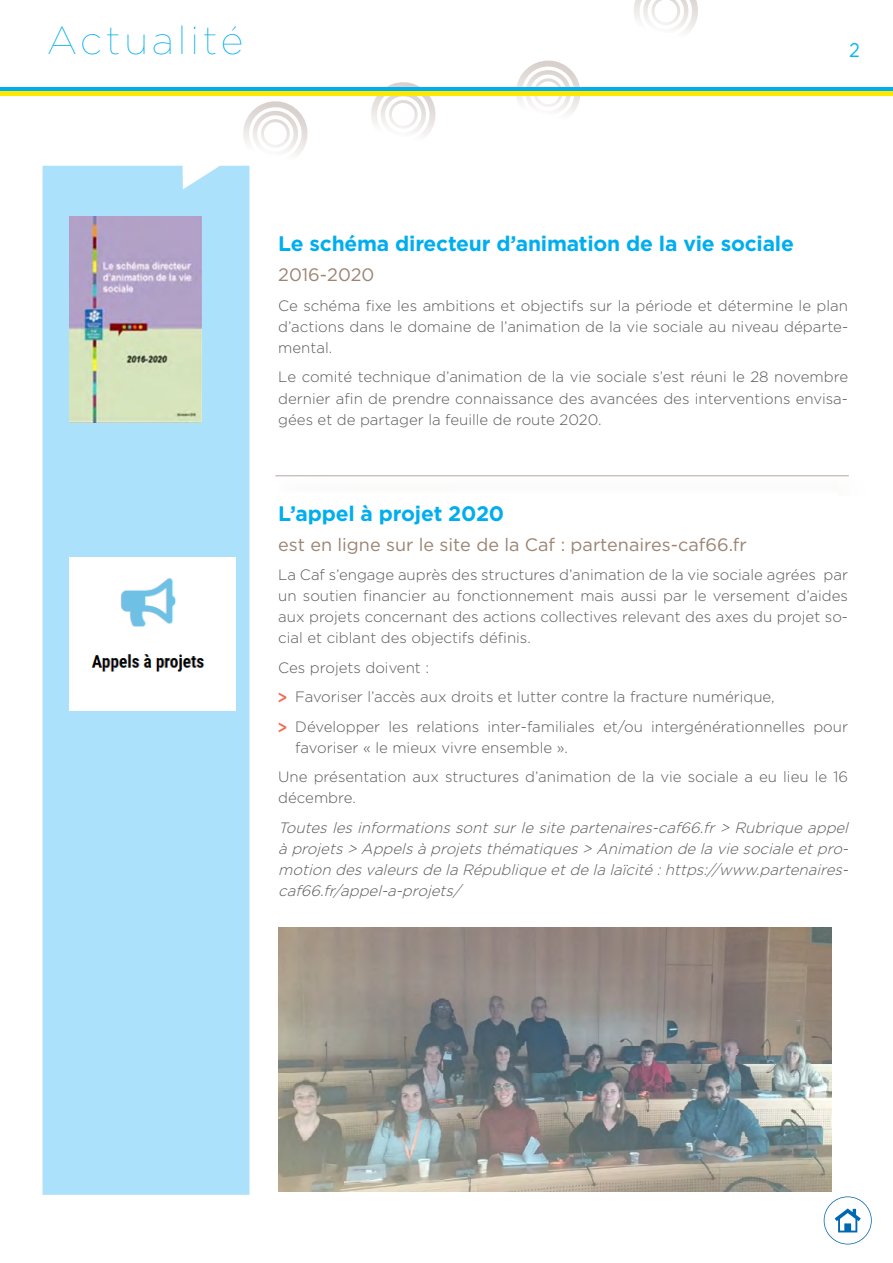
<style>
.page{position:relative;width:893px;height:1263px;background:#fff}
.page>*{position:absolute;margin:0;border:0;box-sizing:border-box;transform-origin:0 0}
.t1{font:100 39px "Gotham";letter-spacing:.1em;color:#00aeef}
.t2{font:700 21px "Gotham";letter-spacing:-.01em;color:#00aeef}
.t3{font:19.8px "Gotham";color:#00b9f1;scale:.91 1}
.t4{font:18px "Gotham";color:#9b8473}
.t5{font:300 15px/21px "Gotham";color:#58595b;text-align:justify}
.t6{font:italic 300 15px/21px "Gotham";color:#58595b;text-align:justify}
.s1{font-family:"Univers LT Std";font-weight:700;font-stretch:condensed;font-size:18px;color:#f26b51}
</style>
<div class="page">
<svg style="left:236px;top:101px;width:72px;height:72px"></svg>
<svg style="left:634px;top:0;width:64px;height:32px"></svg>
<svg style="left:509px;top:60px;width:75px;height:54px"></svg>
<svg style="left:364px;top:82px;width:75px;height:54px"></svg>
<div style="left:43px;top:166px;width:206px;height:1029px;background:#abe1fa"></div>
<svg style="left:0;top:88px;width:893px;height:4px;background:#3fbcb3"></svg>
<hr style="left:0;top:92px;width:893px;height:4px;background:#ffe800">
<svg style="left:824px;top:1196px;width:48px;height:48px"></svg>
<div style="left:279px;top:477px;width:588px;height:18px;background:#fcfcfb"></div>
<hr style="left:275px;top:475px;width:574px;height:1px;background:#b4a59f">
<img style="left:69px;top:216px;width:132px;height:207px">
<img style="left:69px;top:557px;width:166px;height:153px">
<img style="left:278px;top:927px;width:553px;height:264px">
<h1 class="t1" style="left:47px;top:17px;width:198px">Actualité</h1>
<h3 class="t3" style="left:849px;top:37px;width:13px">2</h3>
<h2 class="t2" style="left:278px;top:230px;width:517px">Le schéma directeur d’animation de la vie sociale</h2>
<p class="t4" style="left:278px;top:264px;width:98px">2016-2020</p>
<p class="t5" style="left:278px;top:295px;width:571px">Ce schéma fixe les ambitions et objectifs sur la période et détermine le plan d’actions dans le domaine de l’animation de la vie sociale au niveau départe&shy;mental.</p>
<p class="t5" style="left:278px;top:366px;width:571px">Le comité technique d’animation de la vie sociale s’est réuni le 28 novembre dernier afin de prendre connaissance des avancées des interventions envisa&shy;gées et de partager la feuille de route 2020.</p>
<h2 class="t2" style="left:278px;top:499px;width:227px">L’appel à projet 2020</h2>
<p class="t4" style="left:278px;top:533px;width:470px">est en ligne sur le site de la Caf : partenaires-caf66.fr</p>
<p class="t5" style="left:278px;top:564px;width:571px">La Caf s’engage auprès des structures d’animation de la vie sociale agrées par un soutien financier au fonctionnement mais aussi par le versement d’aides aux projets concernant des actions collectives relevant des axes du projet so&shy;cial et ciblant des objectifs définis.</p>
<p class="t5" style="left:278px;top:652px;width:571px;line-height:29.5px;text-align:left">Ces projets doivent :<br><span class="s1">&gt;</span> Favoriser l’accès aux droits et lutter contre la fracture numérique,<br><span class="s1">&gt;</span> Développer les relations inter-familiales et/ou intergénérationnelles pour</p>
<p class="t5" style="left:278px;top:732px;width:571px;line-height:29.5px;text-indent:17px">favoriser « le mieux vivre ensemble ».<br>Une présentation aux structures d’animation de la vie sociale a eu lieu le 16</p>
<p class="t5" style="left:278px;top:787px;width:79px">décembre.</p>
<p class="t6" style="left:278px;top:816px;width:576px">Touteslesinformationssontsurle site partenaires-caf66.fr&gt; Rubrique appel à projets&gt; Appelsà projetsthématiques&gt; Animation de la vie sociale etpro&shy;motion desvaleursde la République etde la laïcité :https://www.partenaires&shy;caf66.fr/appel-a-projets/</p>
</div>
